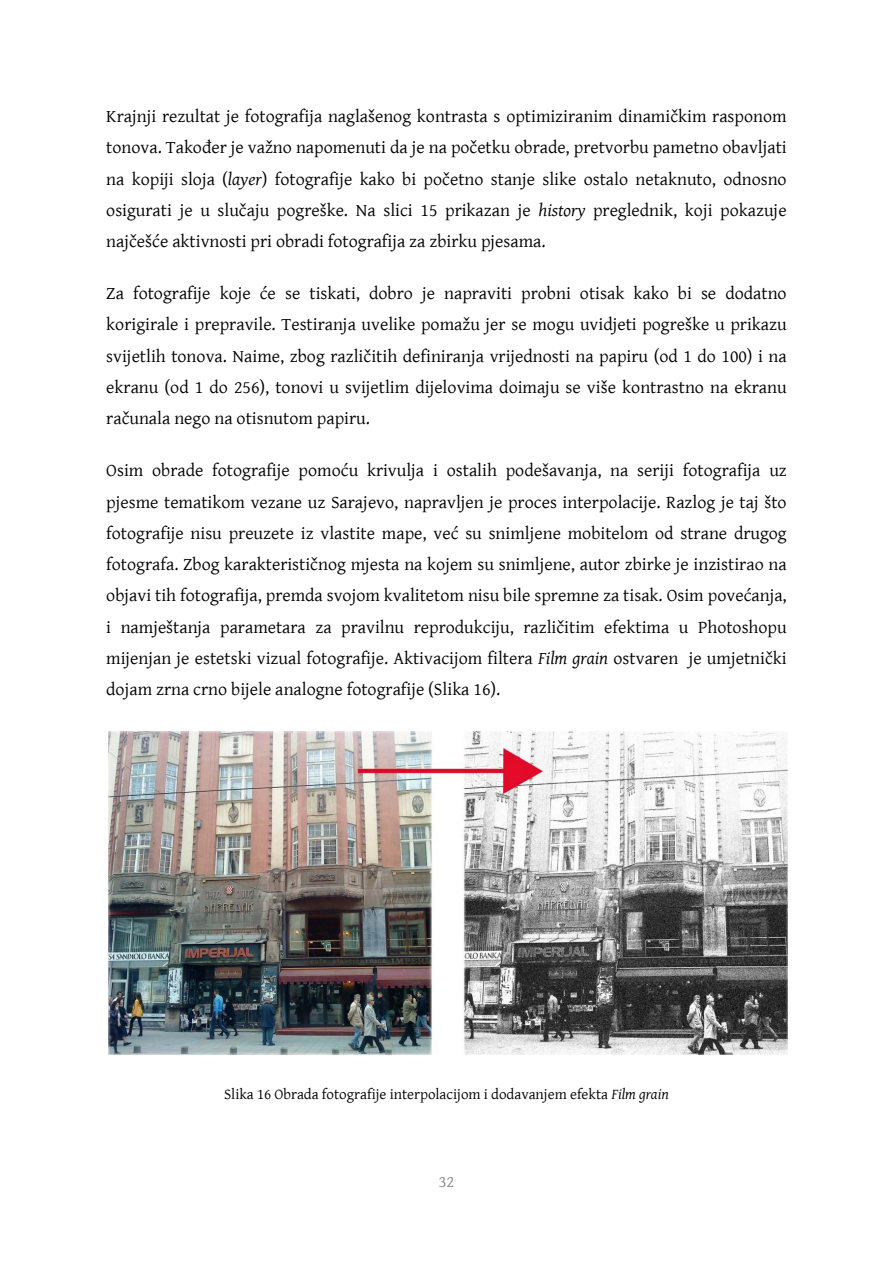
<style>
.page{position:relative;width:893px;height:1263px;background:#fff}
.page>*{position:absolute;margin:0;border:0;box-sizing:border-box;transform-origin:0 0}
.t1{font:18px/31.2px "Gentium";color:#000;text-align:justify}
.t2{font:16.5px "Gentium";color:#818181}
.t3{font:15px "Gentium";color:#000}
.s1{font-style:italic}
</style>
<div class="page">
<img style="left:109px;top:731px;width:679px;height:324px">
<p class="t1" style="left:106px;top:100px;width:682px">Krajnji rezultat je fotografija naglašenog kontrasta s optimiziranim dinamičkim rasponom tonova. Također je važno napomenuti da je na početku obrade, pretvorbu pametno obavljati na kopiji sloja (<span class="s1">layer</span>) fotografije kako bi početno stanje slike ostalo netaknuto, odnosno osigurati je u slučaju pogreške. Na slici 15 prikazan je <span class="s1">history</span> preglednik, koji pokazuje najčešće aktivnosti pri obradi fotografija za zbirku pjesama.</p>
<p class="t1" style="left:106px;top:277px;width:682px">Za fotografije koje će se tiskati, dobro je napraviti probni otisak kako bi se dodatno korigirale i prepravile. Testiranja uvelike pomažu jer se mogu uvidjeti pogreške u prikazu svijetlih tonova. Naime, zbog različitih definiranja vrijednosti na papiru (od 1 do 100) i na ekranu (od 1 do 256), tonovi u svijetlim dijelovima doimaju se više kontrastno na ekranu računala nego na otisnutom papiru.</p>
<p class="t1" style="left:106px;top:454px;width:682px">Osim obrade fotografije pomoću krivulja i ostalih podešavanja, na seriji fotografija uz pjesme tematikom vezane uz Sarajevo, napravljen je proces interpolacije. Razlog je taj što fotografije nisu preuzete iz vlastite mape, već su snimljene mobitelom od strane drugog fotografa. Zbog karakterističnog mjesta na kojem su snimljene, autor zbirke je inzistirao na objavi tih fotografija, premda svojom kvalitetom nisu bile spremne za tisak. Osim povećanja, i namještanja parametara za pravilnu reprodukciju, različitim efektima u Photoshopu mijenjan je estetski vizual fotografije. Aktivacijom filtera <span class="s1">Film grain</span> ostvaren je umjetnički dojam zrna crno bijele analogne fotografije (Slika 16).</p>
<p class="t3" style="left:224px;top:1083px;width:446px">Slika 16 Obrada fotografije interpolacijom i dodavanjem efekta <span class="s1">Film grain</span></p>
<p class="t2" style="left:439px;top:1170px;width:17px">32</p>
</div>
